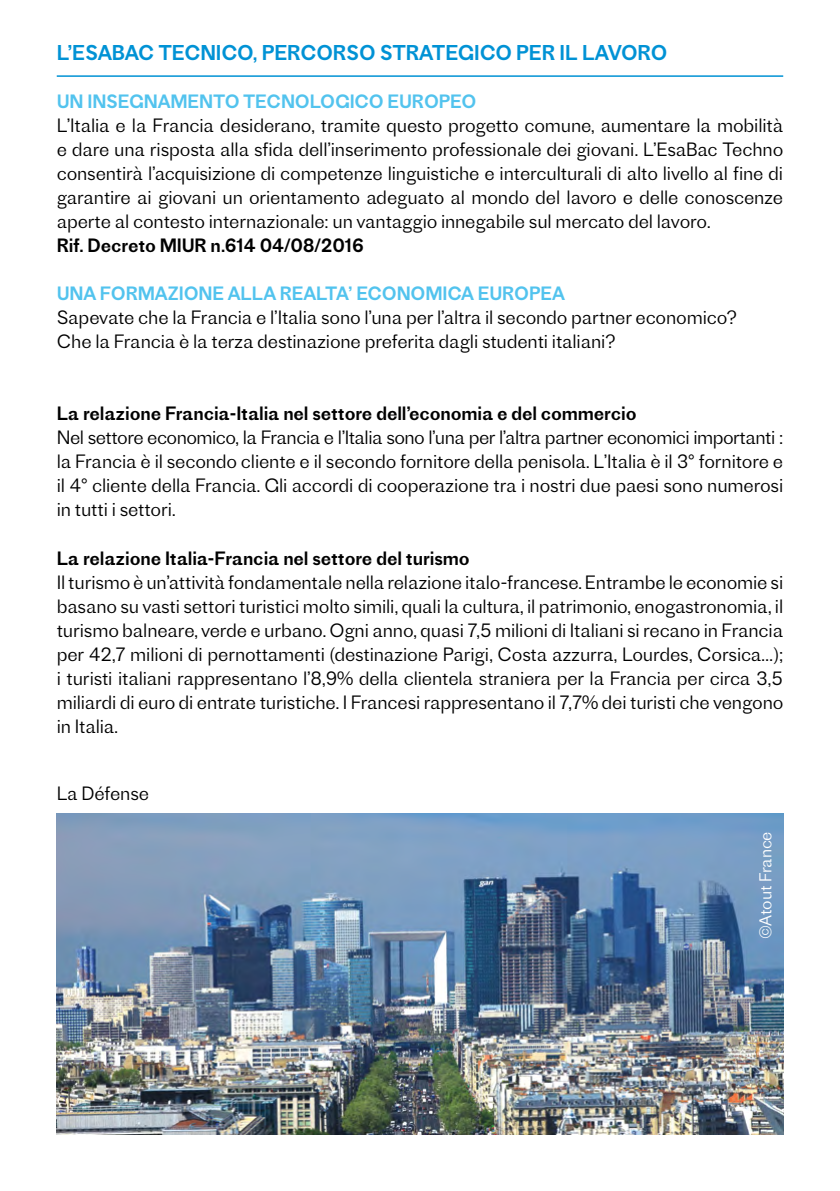
<style>
.page{position:relative;width:840px;height:1191px;background:#fff}
.page>*{position:absolute;margin:0;border:0;box-sizing:border-box;transform-origin:0 0}
.t1{font:20px "Proto Grotesk";letter-spacing:-.01em;color:#0092d5}
.t2{font:300 18px/24px "Proto Grotesk";letter-spacing:-.01em;color:#000;text-align:justify}
.t3{font:18px "Proto Grotesk";letter-spacing:-.01em;color:#000}
.t4{font:18px "Proto Grotesk";letter-spacing:-.01em;color:#52c3ee}
.t5{font:300 16px "Proto Grotesk";letter-spacing:-.01em;color:#fff}
</style>
<div class="page">
<hr style="left:57px;top:75px;width:725px;height:2px;background:#0092d5">
<img style="left:57px;top:813px;width:725px;height:321px">
<p class="t1" style="left:57px;top:39px;width:612px">L’ESABAC TECNICO, PERCORSO STRATEGICO PER IL LAVORO</p>
<p class="t4" style="left:57px;top:89px;width:421px">UN INSEGNAMENTO TECNOLOGICO EUROPEO</p>
<p class="t2" style="left:57px;top:113px;width:727px">L’Italia e la Francia desiderano, tramite questo progetto comune, aumentare la mobilità e dare una risposta alla sfida dell’inserimento professionale dei giovani. L’EsaBac Techno consentirà l’acquisizione di competenze linguistiche e interculturali di alto livello al fine di garantire ai giovani un orientamento adeguato al mondo del lavoro e delle conoscenze aperte al contesto internazionale: un vantaggio innegabile sul mercato del lavoro.</p>
<p class="t3" style="left:57px;top:233px;width:308px">Rif. Decreto MIUR n.614 04/08/2016</p>
<p class="t4" style="left:57px;top:281px;width:509px">UNA FORMAZIONE ALLA REALTA’ ECONOMICA EUROPEA</p>
<p class="t2" style="left:57px;top:305px;width:681px">Sapevate che la Francia e l’Italia sono l’una per l’altra il secondo partner economico?<br>Che la Francia è la terza destinazione preferita dagli studenti italiani?</p>
<p class="t3" style="left:57px;top:401px;width:581px">La relazione Francia-Italia nel settore dell’economia e del commercio</p>
<p class="t2" style="left:57px;top:425px;width:727px">Nel settore economico, la Francia e l’Italia sono l’una per l’altra partner economici importanti : la Francia è il secondo cliente e il secondo fornitore della penisola. L’Italia è il 3° fornitore e il 4° cliente della Francia. Gli accordi di cooperazione tra i nostri due paesi sono numerosi in tutti i settori.</p>
<p class="t3" style="left:57px;top:545px;width:414px">La relazione Italia-Francia nel settore del turismo</p>
<p class="t2" style="left:57px;top:569px;width:727px">Il turismo è un’attività fondamentale nella relazione italo-francese. Entrambe le economie si basano su vasti settori turistici molto simili, quali la cultura, il patrimonio, enogastronomia, il turismo balneare, verde e urbano. Ogni anno, quasi 7,5 milioni di Italiani si recano in Francia per 42,7 milioni di pernottamenti (destinazione Parigi, Costa azzurra, Lourdes, Corsica...); i turisti italiani rappresentano l’8,9% della clientela straniera per la Francia per circa 3,5 miliardi di euro di entrate turistiche. I Francesi rappresentano il 7,7% dei turisti che vengono in Italia.</p>
<p class="t2" style="left:57px;top:781px;width:94px">La Défense</p>
<p class="t5" style="left:753px;top:939px;width:110px;rotate:-90deg">©Atout France</p>
</div>
